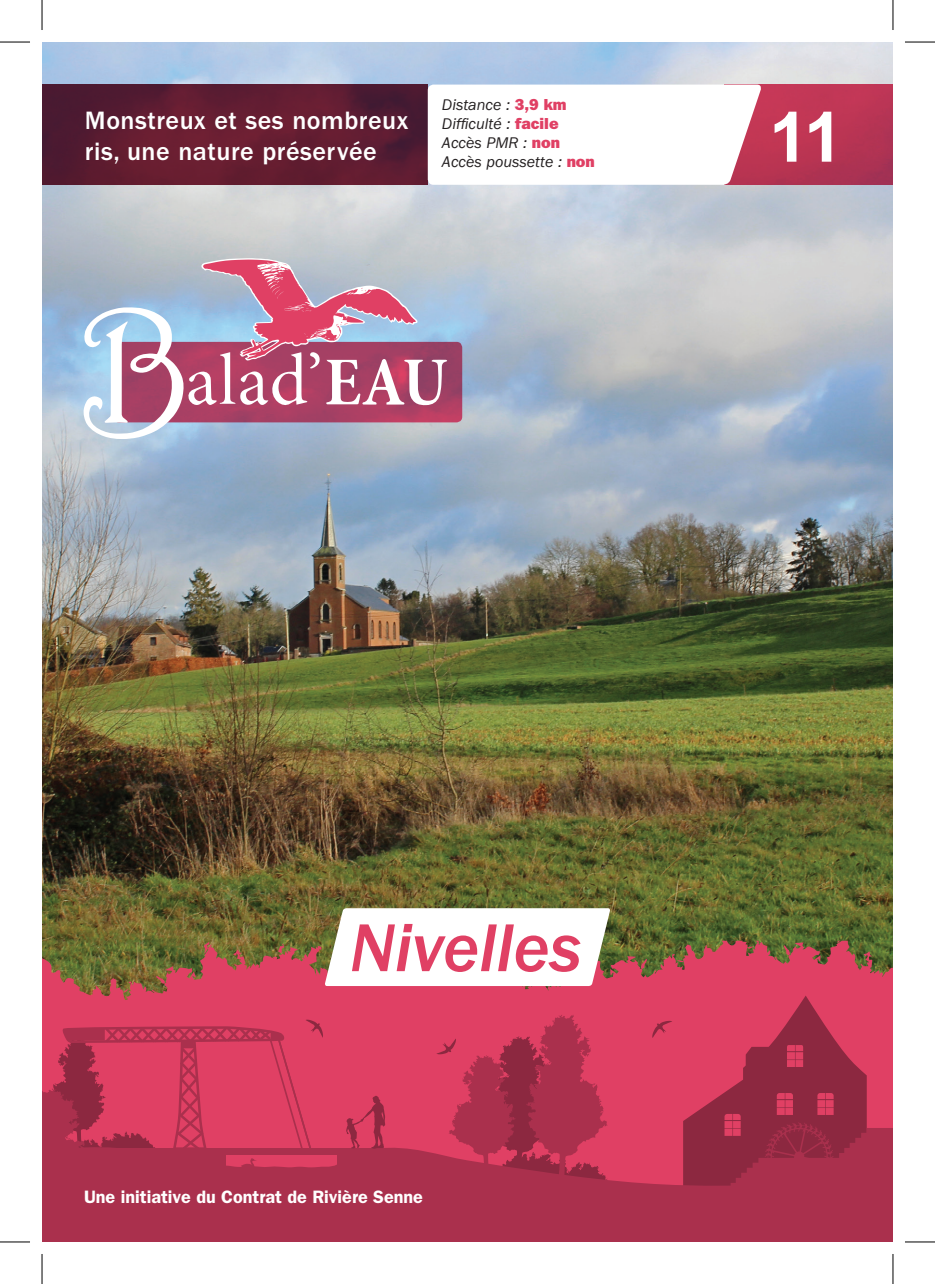
<style>
.page{position:relative;width:935px;height:1284px;background:#fff}
.page>*{position:absolute;margin:0;border:0;box-sizing:border-box;transform-origin:0 0}
.t1{font:70px "ITC Franklin Gothic Std Med It";letter-spacing:-.005em;color:#e04064}
.t2{font:700 69.6px "Arial";color:#fff}
.t3{font:500 26px/31.2px "ITC Franklin Gothic Std";letter-spacing:.02em;color:#fff}
.t4{font:600 18px "ITC Franklin Gothic Std";color:#fff}
.Infos{font:italic 16px "ITC Franklin Gothic Std";color:#231f20}
.s1{font-family:"ITC Franklin Gothic Std Hvy";font-style:normal;color:#e04064}
</style>
<div class="page">
<img style="left:42px;top:42px;width:850px;height:896px">
<svg style="left:42px;top:85px;width:386px;height:100px;background:#5d1c31"></svg>
<div style="left:724px;top:85px;width:168px;height:100px;background:linear-gradient(to bottom,#c73857,#ad3251)"></div>
<svg style="left:42px;top:938px;width:850px;height:205px;background:#c54959"></svg>
<svg style="left:428px;top:85px;width:334px;height:100px"></svg>
<svg style="left:324px;top:908px;width:286px;height:77px"></svg>
<svg style="left:683px;top:995px;width:209px;height:148px;background:#b83453"></svg>
<svg style="left:323px;top:1143px;width:569px;height:98px;background:#ab304d"></svg>
<svg style="left:346px;top:1095px;width:39px;height:53px;background:#c63858"></svg>
<svg style="left:652px;top:1020px;width:20px;height:17px"></svg>
<svg style="left:436px;top:1014px;width:172px;height:211px;background:#b73452"></svg>
<svg style="left:42px;top:1019px;width:281px;height:222px;background:#c03656"></svg>
<svg style="left:113px;top:342px;width:349px;height:80px"></svg>
<svg style="left:83px;top:258px;width:364px;height:181px;background:#b993ac"></svg>
<hr style="left:0;top:42px;width:30px;height:1px;background:#000">
<hr style="left:904px;top:42px;width:30px;height:1px;background:#000">
<hr style="left:0;top:1241px;width:30px;height:1px;background:#000">
<hr style="left:904px;top:1241px;width:30px;height:1px;background:#000">
<hr style="left:42px;top:0;width:1px;height:30px;background:#000">
<hr style="left:42px;top:1253px;width:1px;height:30px;background:#000">
<hr style="left:892px;top:0;width:1px;height:30px;background:#000">
<hr style="left:892px;top:1253px;width:1px;height:30px;background:#000">
<p class="t3" style="left:85px;top:105px;width:325px">Monstreux et ses nombreux ris, une nature préservée</p>
<p class="Infos" style="left:442px;top:95px;width:126px">Distance : <span class="s1">3,9 km</span></p>
<p class="Infos" style="left:442px;top:115px;width:118px">Difficulté : <span class="s1">facile</span></p>
<p class="Infos" style="left:442px;top:134px;width:120px">Accès PMR : <span class="s1">non</span></p>
<p class="Infos" style="left:442px;top:153px;width:154px">Accès poussette : <span class="s1">non</span></p>
<p class="t2" style="left:769px;top:91px;width:75px">11</p>
<p class="t1" style="left:349px;top:908px;width:233px">Nivelles</p>
<p class="t4" style="left:84px;top:1186px;width:340px">Une initiative du Contrat de Rivière Senne</p>
</div>
